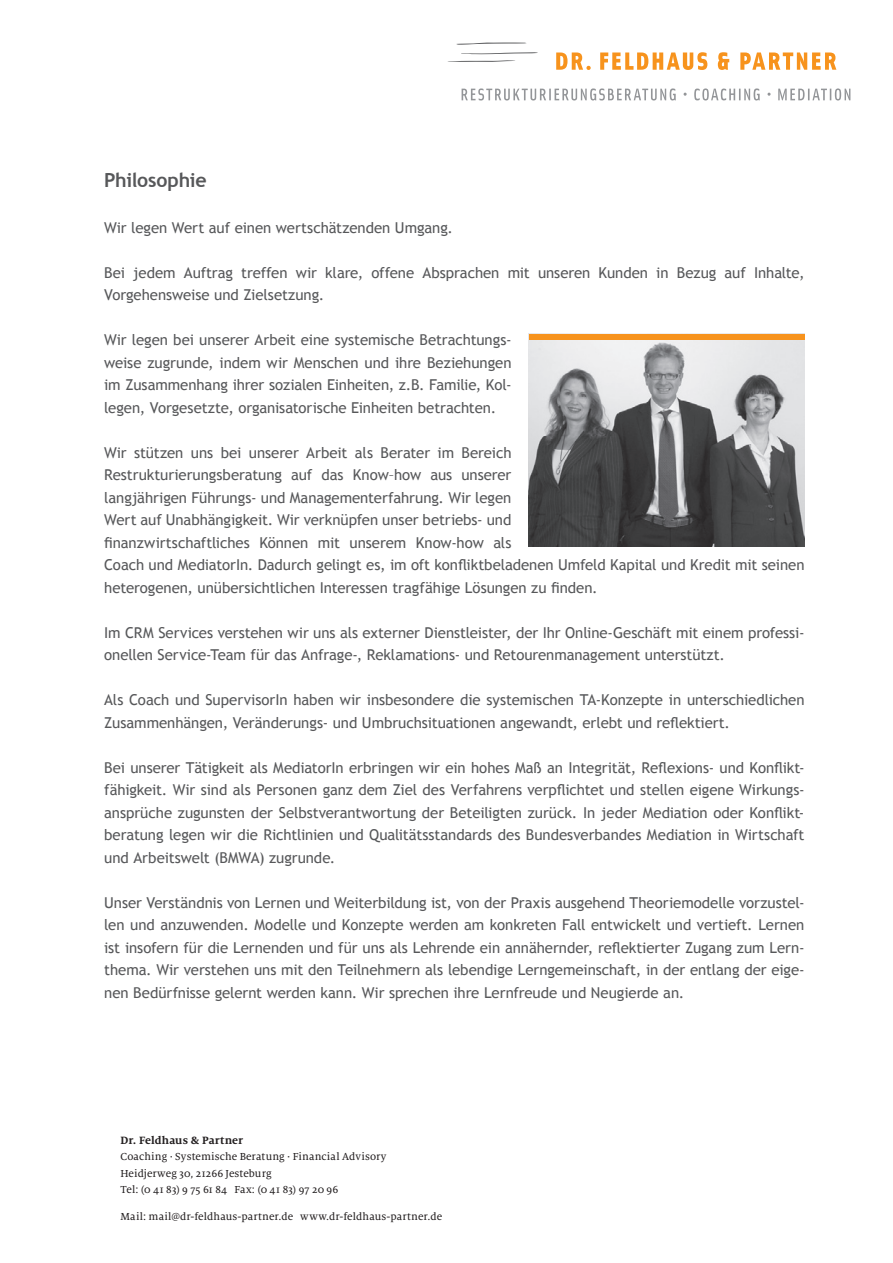
<style>
.page{position:relative;width:893px;height:1263px;background:#fff}
.page>*{position:absolute;margin:0;border:0;box-sizing:border-box;transform-origin:0 0}
.t1{font:700 19.5px "Trebuchet MS";letter-spacing:-.015em;color:#57585a}
.t2{font:15px/22.5px "Trebuchet MS";letter-spacing:-.005em;color:#57585a}
.t3{font:700 11.7px "Milo Serif Pro";letter-spacing:.005em;color:#231f20}
.t4{font:11.25px/16.5px "Milo Serif Pro Text";letter-spacing:.01em;color:#231f20}
</style>
<div class="page">
<svg style="left:456px;top:42px;width:71px;height:3px"></svg>
<svg style="left:461px;top:52px;width:77px;height:2px"></svg>
<svg style="left:447px;top:60px;width:68px;height:2px"></svg>
<svg style="left:556px;top:52px;width:280px;height:18px"></svg>
<svg style="left:462px;top:88px;width:388px;height:13px"></svg>
<img style="left:528px;top:334px;width:276px;height:213px">
<div style="left:529px;top:334px;width:275px;height:5px;background:#f7931d"></div>
<h1 class="t1" style="left:104px;top:167px;width:104px">Philosophie</h1>
<p class="t2" style="left:104px;top:216px;width:350px">Wir legen Wert auf einen wertschätzenden Umgang.</p>
<p class="t2" style="left:104px;top:261px;width:702px">Bei jedem Auftrag treffen wir klare, offene Absprachen mit unseren Kunden in Bezug auf Inhalte,<br>Vorgehensweise und Zielsetzung.</p>
<p class="t2" style="left:104px;top:329px;width:409px;text-align:justify">Wir legen bei unserer Arbeit eine systemische Betrachtungs&shy;weise zugrunde, indem wir Menschen und ihre Beziehungen im Zusammenhang ihrer sozialen Einheiten, z.B. Familie, Kol&shy;legen, Vorgesetzte, organisatorische Einheiten betrachten.</p>
<p class="t2" style="left:104px;top:441px;width:702px">Wir stützen uns bei unserer Arbeit als Berater im Bereich<br>Restrukturierungsberatung auf das Know–how aus unserer<br>langjährigen Führungs- und Managementerfahrung. Wir legen<br>Wert auf Unabhängigkeit. Wir verknüpfen unser betriebs- und<br>finanzwirtschaftliches Können mit unserem Know-how als<br>Coach und MediatorIn. Dadurch gelingt es, im oft konfliktbeladenen Umfeld Kapital und Kredit mit seinen heterogenen, unübersichtlichen Interessen tragfähige Lösungen zu finden.</p>
<p class="t2" style="left:104px;top:621px;width:702px">Im CRM Services verstehen wir uns als externer Dienstleister, der Ihr Online-Geschäft mit einem professi&shy;onellen Service-Team für das Anfrage-, Reklamations- und Retourenmanagement unterstützt.</p>
<p class="t2" style="left:104px;top:689px;width:702px">Als Coach und SupervisorIn haben wir insbesondere die systemischen TA-Konzepte in unterschiedlichen<br>Zusammenhängen, Veränderungs- und Umbruchsituationen angewandt, erlebt und reflektiert.</p>
<p class="t2" style="left:104px;top:756px;width:702px;text-align:justify">Bei unserer Tätigkeit als MediatorIn erbringen wir ein hohes Maß an Integrität, Reflexions- und Konflikt&shy;fähigkeit. Wir sind als Personen ganz dem Ziel des Verfahrens verpflichtet und stellen eigene Wirkungs&shy;ansprüche zugunsten der Selbstverantwortung der Beteiligten zurück. In jeder Mediation oder Konflikt&shy;beratung legen wir die Richtlinien und Qualitätsstandards des Bundesverbandes Mediation in Wirtschaft und Arbeitswelt (BMWA) zugrunde.</p>
<p class="t2" style="left:104px;top:891px;width:702px;text-align:justify">Unser Verständnis von Lernen und Weiterbildung ist, von der Praxis ausgehend Theoriemodelle vorzustel&shy;len und anzuwenden. Modelle und Konzepte werden am konkreten Fall entwickelt und vertieft. Lernen ist insofern für die Lernenden und für uns als Lehrende ein annähernder, reflektierter Zugang zum Lern&shy;thema. Wir verstehen uns mit den Teilnehmern als lebendige Lerngemeinschaft, in der entlang der eige&shy;nen Bedürfnisse gelernt werden kann. Wir sprechen ihre Lernfreude und Neugierde an.</p>
<p class="t3" style="left:120px;top:1133px;width:124px">Dr. Feldhaus &amp; Partner</p>
<p class="t4" style="left:120px;top:1149px;width:267px">Coaching · Systemische Beratung · Financial Advisory<br>Heidjerweg 30, 21266 Jesteburg<br>Tel: (0 41 83) 9 75 61 84 Fax: (0 41 83) 97 20 96</p>
<p class="t4" style="left:120px;top:1209px;width:323px">Mail: mail@dr-feldhaus-partner.de www.dr-feldhaus-partner.de</p>
</div>
